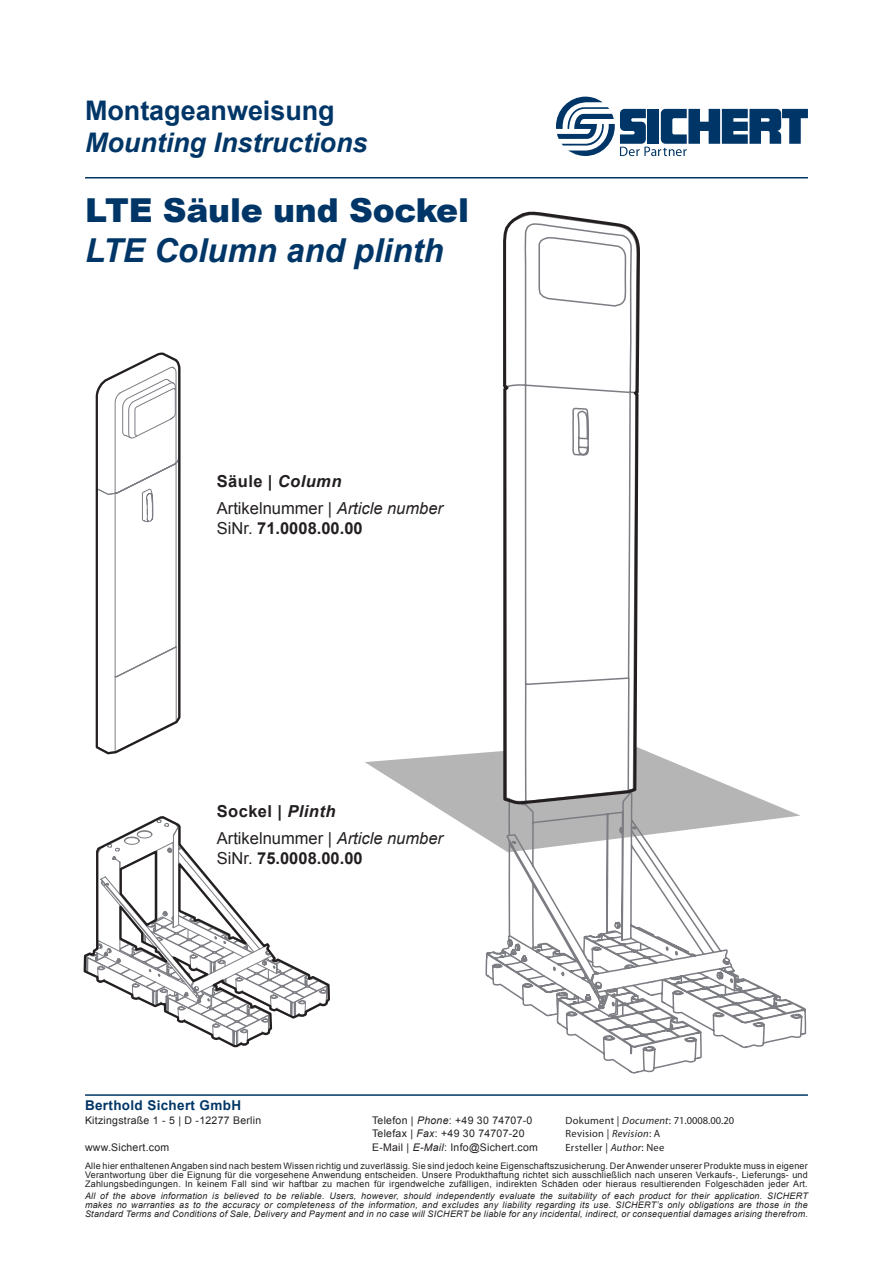
<style>
.page{position:relative;width:893px;height:1263px;background:#fff}
.page>*{position:absolute;margin:0;border:0;box-sizing:border-box;transform-origin:0 0}
.t1{font:italic 700 33px "Arial";color:#003667}
.t2{font:900 33px "Arial";letter-spacing:-.01em;color:#003667}
.t3{font:italic 700 27px "Arial";color:#003667}
.t4{font:700 27px "Arial";color:#003667}
.t5{font:700 16.5px "Arial";color:#231f20}
.t6{font:16.5px "Arial";color:#231f20}
.t7{font:700 13.5px "Arial";letter-spacing:.025em;color:#003667}
.t8{font:10.5px/13.5px "Arial";letter-spacing:.025em;color:#231f20}
.t9{font:10.5px/13.5px "Myriad Pro";letter-spacing:.025em;color:#231f20}
.t10{font:9px/9px "Arial";letter-spacing:.025em;color:#231f20;text-align:justify}
.t11{font:italic 9px/9px "Arial";letter-spacing:.025em;color:#231f20;text-align:justify}
.s1{font-style:italic}
.s2{font-weight:400}
</style>
<div class="page">
<hr style="left:85px;top:1094px;width:723px;height:2px;background:#003667">
<hr style="left:85px;top:177px;width:723px;height:1px;background:#003667">
<svg style="left:557px;top:97px;width:251px;height:22px"></svg>
<svg style="left:365px;top:752px;width:120px;height:86px"></svg>
<svg style="left:485px;top:117px;width:322px;height:809px"></svg>
<svg style="left:485px;top:926px;width:24px;height:65px"></svg>
<svg style="left:509px;top:806px;width:292px;height:268px"></svg>
<svg style="left:514px;top:384px;width:293px;height:653px"></svg>
<svg style="left:502px;top:210px;width:139px;height:596px"></svg>
<svg style="left:95px;top:352px;width:86px;height:403px"></svg>
<svg style="left:85px;top:817px;width:244px;height:231px"></svg>
<h2 class="t4" style="left:85px;top:92px;width:251px">Montageanweisung</h2>
<h2 class="t3" style="left:85px;top:125px;width:284px">Mounting Instructions</h2>
<p class="t2" style="left:85px;top:186px;width:385px">LTE Säule und Sockel</p>
<p class="t1" style="left:85px;top:228px;width:360px">LTE Column and plinth</p>
<p class="t5" style="left:217px;top:470px;width:126px">Säule | <span class="s1">Column</span></p>
<p class="t6" style="left:217px;top:497px;width:228px">Artikelnummer | <span class="s1">Article number</span></p>
<p class="t5" style="left:217px;top:517px;width:147px"><span class="s2">SiNr.</span> 71.0008.00.00</p>
<p class="t5" style="left:217px;top:800px;width:120px">Sockel | <span class="s1">Plinth</span></p>
<p class="t6" style="left:217px;top:827px;width:228px">Artikelnummer | <span class="s1">Article number</span></p>
<p class="t5" style="left:217px;top:847px;width:147px"><span class="s2">SiNr.</span> 75.0008.00.00</p>
<h3 class="t7" style="left:85px;top:1096px;width:158px">Berthold Sichert GmbH</h3>
<p class="t8" style="left:85px;top:1113px;width:178px">Kitzingstraße 1 - 5 | D -12277 Berlin</p>
<p class="t8" style="left:85px;top:1140px;width:86px">www.Sichert.com</p>
<p class="t10" style="left:85px;top:1161px;width:724px">Alle hier enthaltenen Angaben sind nach bestem Wissen richtig und zuverlässig. Sie sind jedoch keine Eigenschaftszusicherung. Der Anwender unserer Produkte muss in eigener Verantwortung über die Eignung für die vorgesehene Anwendung entscheiden. Unsere Produkthaftung richtet sich ausschließlich nach unseren Verkaufs-, Lieferungs- und Zahlungsbedingungen. In keinem Fall sind wir haftbar zu machen für irgendwelche zufälligen, indirekten Schäden oder hieraus resultierenden Folgeschäden jeder Art.</p>
<p class="t11" style="left:85px;top:1191px;width:724px">All of the above information is believed to be reliable. Users, however, should independently evaluate the suitability of each product for their application. SICHERT makes no warranties as to the accuracy or completeness of the information, and excludes any liability regarding its use. SICHERT’s only obligations are those in the Standard Terms and Conditions of Sale, Delivery and Payment and in no case will SICHERT be liable for any incidental, indirect, or consequential damages arising therefrom.</p>
<p class="t8" style="left:372px;top:1113px;width:167px">Telefon | <span class="s1">Phone</span>: +49 30 74707-0<br>Telefax | <span class="s1">Fax</span>: +49 30 74707-20<br>E-Mail | <span class="s1">E-Mail</span>: Info@Sichert.com</p>
<p class="t9" style="left:566px;top:1113px;width:170px">Dokument | <span class="s1">Document</span>: 71.0008.00.20<br>Revision | <span class="s1">Revision</span>: A<br>Ersteller | <span class="s1">Author</span>: Nee</p>
</div>
